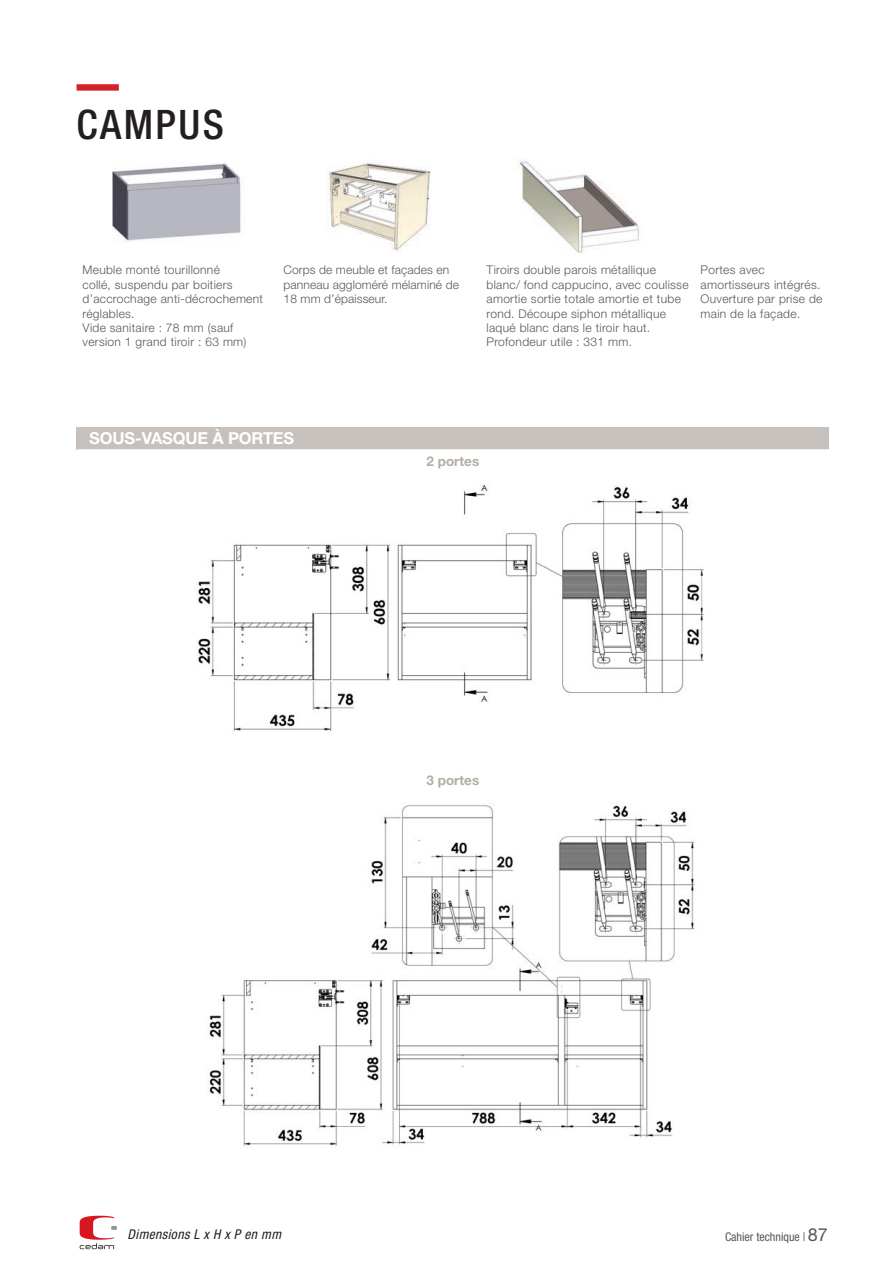
<style>
.page{position:relative;width:893px;height:1263px;background:#fff}
.page>*{position:absolute;margin:0;border:0;box-sizing:border-box;transform-origin:0 0}
.titre_collection{font:500 condensed 40.65px "Helvetica Neue LT Std";letter-spacing:.06em;color:#231f20}
.titre_tableau{font:700 16.5px "Helvetica Neue LT Std";letter-spacing:-.01em;color:#fff}
.t1{font:italic condensed 13.5px "Helvetica Neue LT Std";letter-spacing:.03em;color:#231f20}
.ref{font:700 13.5px "Helvetica Neue LT Std";color:#b3ada5}
.intro_tab{font:300 12px/14.4px "Helvetica Neue LT Std";letter-spacing:.025em;color:#57585a}
.t2{font:condensed 12px "Helvetica Neue LT Std";color:#57585a}
.s1{font-stretch:normal;font-size:18px}
</style>
<div class="page">
<svg style="left:80px;top:1216px;width:37px;height:33px"></svg>
<div style="left:77px;top:84px;width:42px;height:7px;background:#d1232a"></div>
<img style="left:112px;top:162px;width:129px;height:80px">
<img style="left:328px;top:160px;width:103px;height:91px">
<img style="left:519px;top:160px;width:120px;height:93px">
<div style="left:77px;top:427px;width:752px;height:24px;background:#c6c1bc"></div>
<hr style="left:77px;top:449px;width:752px;height:3px;background:#fff">
<img style="left:198px;top:484px;width:506px;height:247px">
<img style="left:209px;top:805px;width:486px;height:341px">
<p class="titre_collection" style="left:77px;top:100px;width:149px">CAMPUS</p>
<p class="intro_tab" style="left:83px;top:263px;width:182px">Meuble monté tourillonné<br>collé, suspendu par boitiers d’accrochage anti-décrochement réglables.<br>Vide sanitaire : 78 mm (sauf version 1 grand tiroir : 63 mm)</p>
<p class="intro_tab" style="left:284px;top:263px;width:177px">Corps de meuble et façades en panneau aggloméré mélaminé de<br>18 mm d’épaisseur.</p>
<p class="intro_tab" style="left:486px;top:263px;width:204px">Tiroirs double parois métallique blanc/ fond cappucino, avec coulisse amortie sortie totale amortie et tube rond. Découpe siphon métallique laqué blanc dans le tiroir haut.<br>Profondeur utile : 331 mm.</p>
<p class="intro_tab" style="left:700px;top:263px;width:123px">Portes avec amortisseurs intégrés.<br>Ouverture par prise de main de la façade.</p>
<p class="titre_tableau" style="left:89px;top:428px;width:206px">SOUS-VASQUE À PORTES</p>
<p class="ref" style="left:426px;top:453px;width:54px">2 portes</p>
<p class="ref" style="left:426px;top:772px;width:54px">3 portes</p>
<p class="t1" style="left:128px;top:1227px;width:155px">Dimensions L x H x P en mm</p>
<p class="t2" style="left:725px;top:1230px;width:104px">Cahier technique | <span class="s1">87</span></p>
</div>
